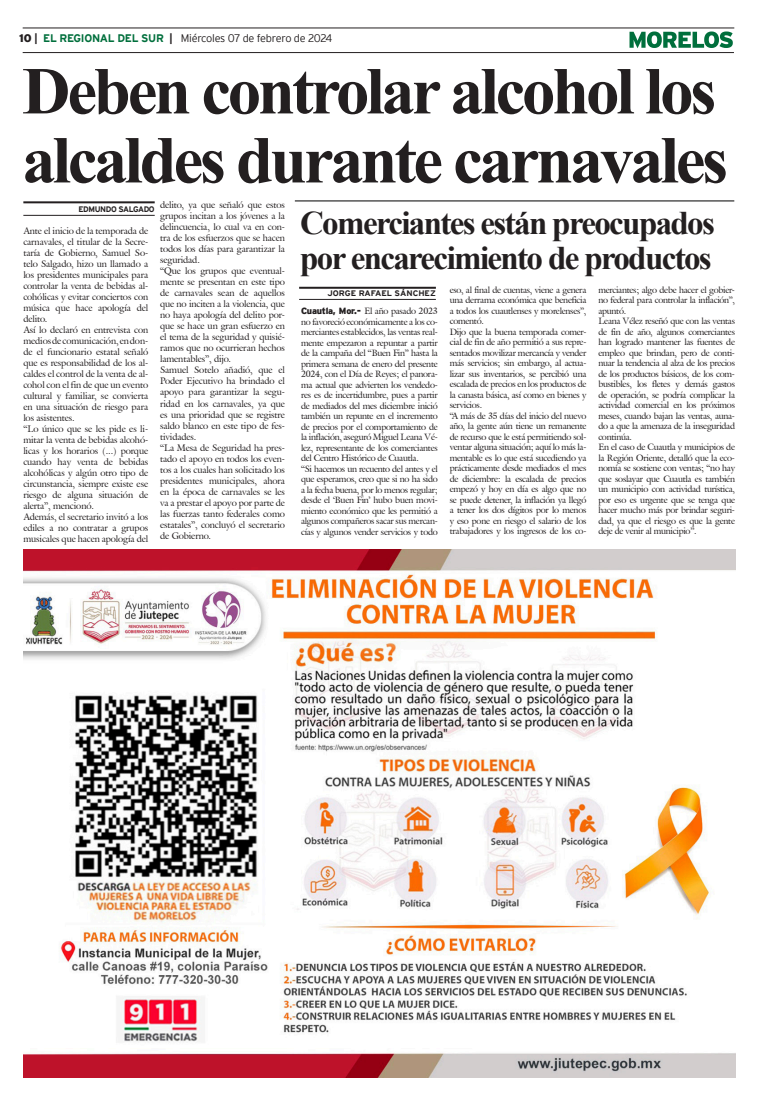
<style>
.page{position:relative;width:757px;height:1106px;background:#fff}
.page>*{position:absolute;margin:0;border:0;box-sizing:border-box;transform-origin:0 0}
.Cabeza_01{font:700 67px/69px "Times New Roman";letter-spacing:-.05em;color:#231f20}
.Cabeza_03{font:700 33px/35px "Times New Roman";letter-spacing:-.05em;color:#231f20}
.t1{font:300 11px "Interstate";letter-spacing:-.03em;color:#231f20}
.t2{font:9.3px/11px "Galliard IT Cby BT";letter-spacing:-.01em;color:#231f20;text-align:justify}
.t3{font:9px/10.5px "Galliard IT Cby BT";letter-spacing:-.025em;color:#231f20;text-align:justify}
.t4{font:700 8px "Interstate";letter-spacing:-.015em;color:#231f20;scale:1.05 1}
.t5{font:700 8px "Interstate";letter-spacing:-.05em;color:#231f20}
.s1{font-weight:900}
.s2{font-weight:700}
.s3{font-weight:700;color:#006f3c}
.s4{font-family:"Interstate";font-weight:900}
</style>
<div class="page">
<hr style="left:23px;top:28px;width:711px;height:1px;background:#231f20">
<hr style="left:23px;top:52px;width:711px;height:1px;background:#231f20">
<svg style="left:629px;top:31px;width:104px;height:17px"></svg>
<hr style="left:23px;top:201px;width:132px;height:2px;background:#231f20">
<hr style="left:23px;top:215px;width:132px;height:1px;background:#231f20">
<hr style="left:299px;top:287px;width:137px;height:2px;background:#231f20">
<hr style="left:299px;top:299px;width:137px;height:1px;background:#231f20">
<hr style="left:295px;top:200px;width:439px;height:1px;background:#000">
<img style="left:23px;top:549px;width:712px;height:528px">
<p class="t1" style="left:19px;top:32px;width:315px"><span class="s1">10</span> <span class="s2">|</span> <span class="s3">EL REGIONAL DEL SUR</span> <span class="s2">|</span> Miércoles 07 de febrero de 2024</p>
<p class="Cabeza_01" style="left:22px;top:54px;width:707px">Deben controlar alcohol los alcaldes durante carnavales</p>
<p class="t5" style="left:78px;top:205px;width:78px">EDMUNDO SALGADO</p>
<p class="Cabeza_03" style="left:300px;top:204px;width:416px">Comerciantes están preocupados por encarecimiento de productos</p>
<p class="t4" style="left:327px;top:289px;width:105px">JORGE RAFAEL SÁNCHEZ</p>
<p class="t2" style="left:160px;top:200px;width:126px">delito, ya que señaló que estos grupos incitan a los jóvenes a la delincuencia, lo cual va en con&shy;tra de los esfuerzos que se hacen todos los días para garantizar la seguridad.</p>
<p class="t2" style="left:160px;top:266px;width:126px">“Que los grupos que eventual&shy;mente se presentan en este tipo de carnavales sean de aquellos que no inciten a la violencia, que no haya apología del delito por&shy;que se hace un gran esfuerzo en el tema de la seguridad y quisié&shy;ramos que no ocurrieran hechos lamentables”, dijo.</p>
<p class="t2" style="left:160px;top:365px;width:126px">Samuel Sotelo añadió, que el Poder Ejecutivo ha brindado el apoyo para garantizar la segu&shy;ridad en los carnavales, ya que es una prioridad que se registre saldo blanco en este tipo de fes&shy;tividades.</p>
<p class="t2" style="left:160px;top:442px;width:126px">“La Mesa de Seguridad ha pres&shy;tado el apoyo en todos los even&shy;tos a los cuales han solicitado los presidentes municipales, ahora en la época de carnavales se les va a prestar el apoyo por parte de las fuerzas tanto federales como estatales”, concluyó el secretario de Gobierno.</p>
<p class="t2" style="left:23px;top:225px;width:126px">Ante el inicio de la temporada de carnavales, el titular de la Secre&shy;taría de Gobierno, Samuel So&shy;telo Salgado, hizo un llamado a los presidentes municipales para controlar la venta de bebidas al&shy;cohólicas y evitar conciertos con música que hace apología del delito.</p>
<p class="t2" style="left:23px;top:324px;width:126px">Así lo declaró en entrevista con medios de comunicación, en don&shy;de el funcionario estatal señaló que es responsabilidad de los al&shy;caldes el control de la venta de al&shy;cohol con el fin de que un evento cultural y familiar, se convierta en una situación de riesgo para los asistentes.</p>
<p class="t2" style="left:23px;top:423px;width:126px">“Lo único que se les pide es li&shy;mitar la venta de bebidas alcohó&shy;licas y los horarios (...) porque cuando hay venta de bebidas alcohólicas y algún otro tipo de circunstancia, siempre existe ese riesgo de alguna situación de alerta”, mencionó.</p>
<p class="t2" style="left:23px;top:511px;width:126px">Además, el secretario invitó a los ediles a no contratar a grupos musicales que hacen apología del</p>
<p class="t3" style="left:450px;top:284px;width:138px">eso, al final de cuentas, viene a genera una derrama económica que beneficia a todos los cuautlenses y morelenses”, comentó.</p>
<p class="t3" style="left:450px;top:326px;width:138px">Dijo que la buena temporada comer&shy;cial de fin de año permitió a sus repre&shy;sentados movilizar mercancía y vender más servicios; sin embargo, al actua&shy;lizar sus inventarios, se percibió una escalada de precios en los productos de la canasta básica, así como en bienes y servicios.</p>
<p class="t3" style="left:450px;top:410px;width:138px">“A más de 35 días del inicio del nuevo año, la gente aún tiene un remanente de recurso que le está permitiendo sol&shy;ventar alguna situación; aquí lo más la&shy;mentable es lo que está sucediendo ya prácticamente desde mediados el mes de diciembre: la escalada de precios empezó y hoy en día es algo que no se puede detener, la inflación ya llegó a tener los dos dígitos por lo menos y eso pone en riesgo el salario de los trabajadores y los ingresos de los co-</p>
<p class="t3" style="left:598px;top:284px;width:138px">merciantes; algo debe hacer el gobier&shy;no federal para controlar la inflación”, apuntó.</p>
<p class="t3" style="left:598px;top:316px;width:138px">Leana Vélez reseñó que con las ventas de fin de año, algunos comerciantes han logrado mantener las fuentes de empleo que brindan, pero de conti&shy;nuar la tendencia al alza de los precios de los productos básicos, de los com&shy;bustibles, los fletes y demás gastos de operación, se podría complicar la actividad comercial en los próximos meses, cuando bajan las ventas, auna&shy;do a que la amenaza de la inseguridad continúa.</p>
<p class="t3" style="left:598px;top:442px;width:138px">En el caso de Cuautla y municipios de la Región Oriente, detalló que la eco&shy;nomía se sostiene con ventas; “no hay que soslayar que Cuautla es también un municipio con actividad turística, por eso es urgente que se tenga que hacer mucho más por brindar seguri&shy;dad, ya que el riesgo es que la gente deje de venir al municipio”.</p>
<p class="t3" style="left:301px;top:306px;width:138px"><span class="s4">Cuautla, Mor.-</span> El año pasado 2023 no favoreció económicamente a los co&shy;merciantes establecidos, las ventas real&shy;mente empezaron a repuntar a partir de la campaña del “Buen Fin” hasta la primera semana de enero del presente 2024, con el Día de Reyes; el panora&shy;ma actual que advierten los vendedo&shy;res es de incertidumbre, pues a partir de mediados del mes diciembre inició también un repunte en el incremento de precios por el comportamiento de la inflación, aseguró Miguel Leana Vé&shy;lez, representante de los comerciantes del Centro Histórico de Cuautla.</p>
<p class="t3" style="left:301px;top:463px;width:138px">“Si hacemos un recuento del antes y el que esperamos, creo que si no ha sido a la fecha buena, por lo menos regular; desde el ‘Buen Fin’ hubo buen movi&shy;miento económico que les permitió a algunos compañeros sacar sus mercan&shy;cías y algunos vender servicios y todo</p>
</div>
